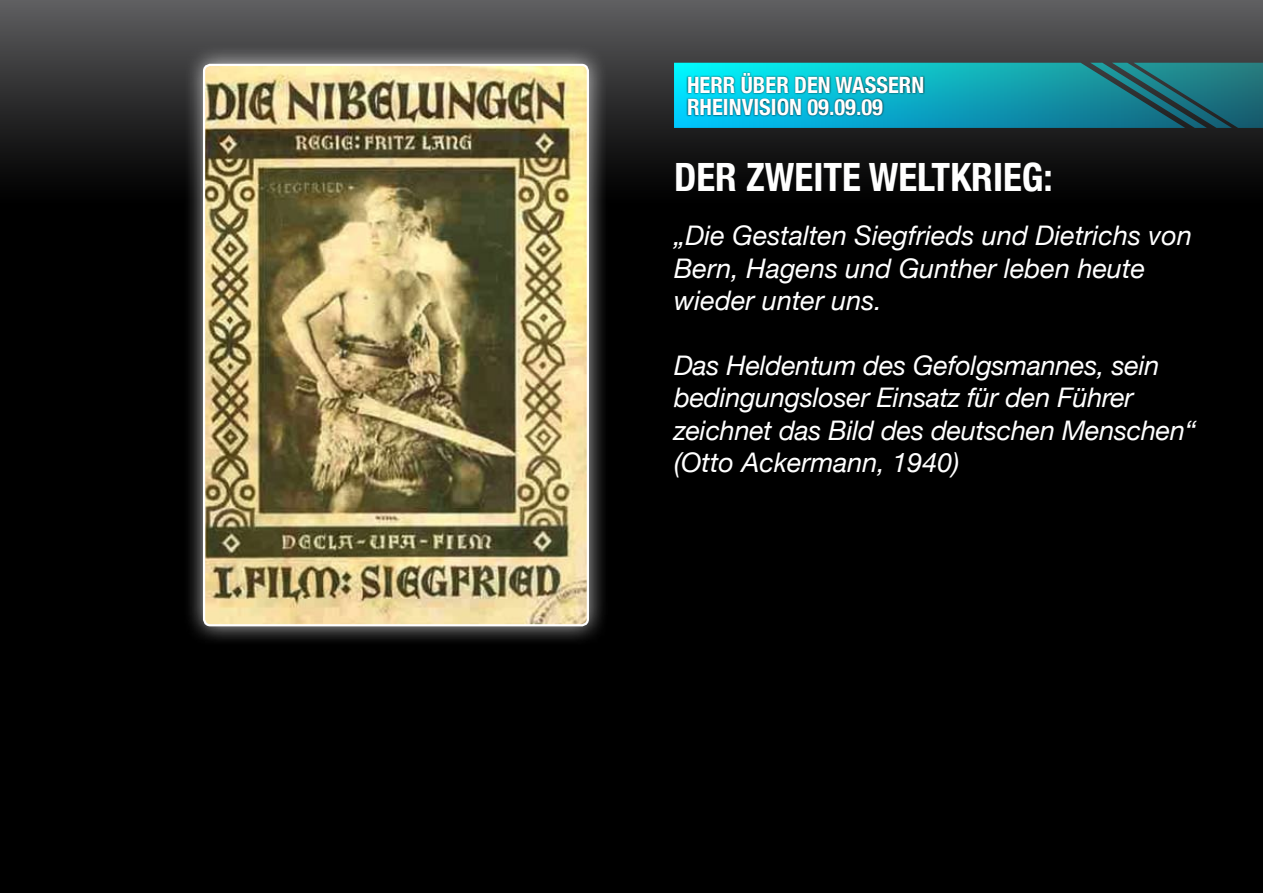
<style>
.page{position:relative;width:1263px;height:893px;background:#fff}
.page>*{position:absolute;margin:0;border:0;box-sizing:border-box;transform-origin:0 0}
.t1{font:700 condensed 39px "Helvetica Neue";color:#fff}
.t2{font:italic 27px/32.4px "Helvetica Neue";letter-spacing:-.01em;color:#fff}
.t3{font:700 condensed 22.5px/22.5px "Helvetica Neue";color:#fff}
</style>
<div class="page">
<div style="left:0;top:0;width:1263px;height:205px;background:linear-gradient(to bottom,#5d5e60,#000)"></div>
<div style="left:0;top:203px;width:1263px;height:690px;background:#000"></div>
<svg style="left:674px;top:63px;width:589px;height:65px;background:#1392a3"></svg>
<div style="left:686px;top:71px;width:239px;height:46px;background:#000;opacity:.75"></div>
<div style="left:182px;top:43px;width:425px;height:602px;background:#fff;opacity:.75"></div>
<img style="left:204px;top:65px;width:384px;height:560px">
<div style="left:203px;top:64px;width:386px;height:562px;border:2px solid #fff;border-radius:6px"></div>
<p class="t3" style="left:687px;top:73px;width:239px">HERR ÜBER DEN WASSERN<br>RHEINVISION 09.09.09</p>
<h1 class="t1" style="left:674px;top:153px;width:380px">DER ZWEITE WELTKRIEG:</h1>
<p class="t2" style="left:674px;top:219px;width:520px">„Die Gestalten Siegfrieds und Dietrichs von<br>Bern, Hagens und Gunther leben heute wieder unter uns.</p>
<p class="t2" style="left:674px;top:349px;width:524px">Das Heldentum des Gefolgsmannes, sein bedingungsloser Einsatz für den Führer zeichnet das Bild des deutschen Menschen“ (Otto Ackermann, 1940)</p>
</div>
